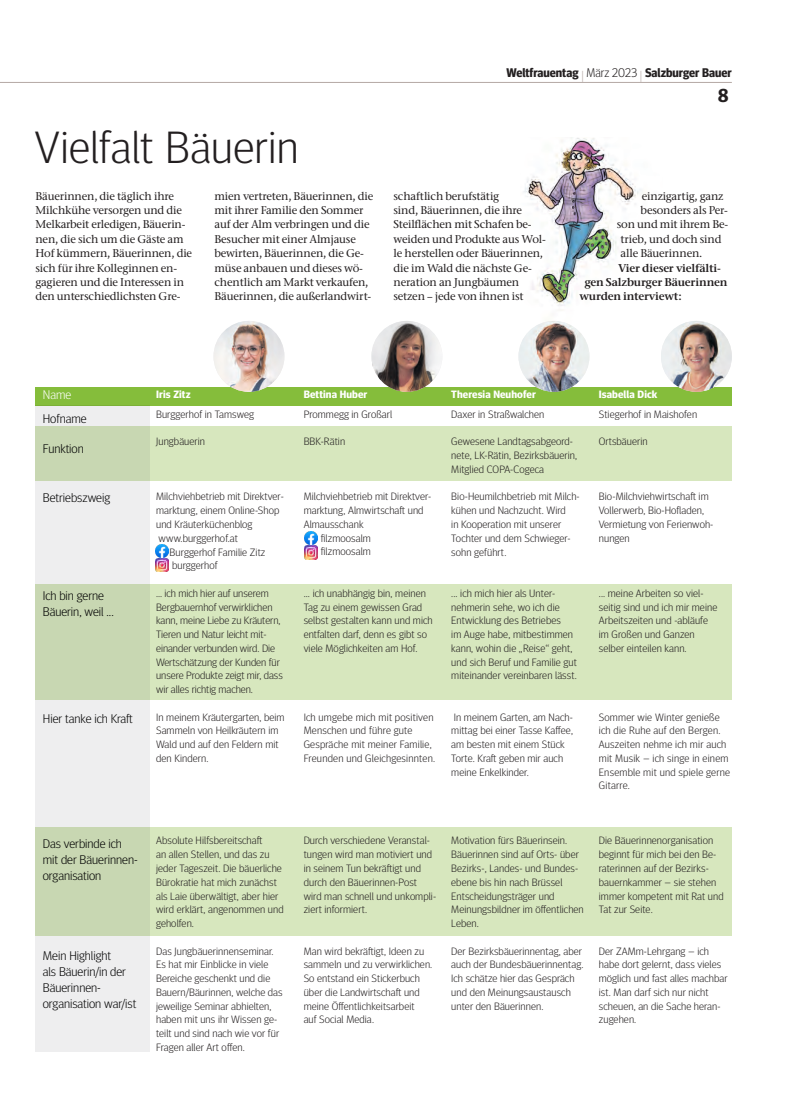
<style>
.page{position:relative;width:801px;height:1117px;background:#fff}
.page>*{position:absolute;margin:0;border:0;box-sizing:border-box;transform-origin:0 0}
.t1{font:300 45px "Meta Head OT";letter-spacing:.005em;color:#231f20;scale:1.05 1}
.t2{font:700 18.75px "Meta Head OT";color:#231f20}
.t3{font:300 12.5px/16.2px "Meta Head OT";color:#000001;scale:1.05 1}
.t4{font:700 12.5px "Meta Head OT";color:#231f20}
.t5{font:300 12.5px "Meta Head OT";color:#fff;scale:1.05 1}
.t6{font:500 11.25px/14.4px "Stone Serif ITC Pro";letter-spacing:-.02em;color:#231f20}
.t7{font:600 11.25px "Stone Serif ITC Pro";letter-spacing:-.02em;color:#231f20}
.t8{font:300 10.62px/13.8px "Meta Head OT";letter-spacing:.01em;color:#231f20;scale:1.05 1}
.t9{font:700 10.62px "Meta Head OT";letter-spacing:.01em;color:#fff;scale:1.05 1}
.s1{font-weight:300;color:#b5a9a5}
.s2{font-weight:300}
</style>
<div class="page">
<hr style="left:0;top:82px;width:732px;height:1px;background:#b5a9a5">
<div style="left:35px;top:827px;width:697px;height:108px;background:#d7e7be"></div>
<div style="left:35px;top:584px;width:697px;height:115px;background:#d7e7be"></div>
<div style="left:35px;top:426px;width:697px;height:54px;background:#d7e7be"></div>
<div style="left:35px;top:386px;width:697px;height:19px;background:#85bd3b"></div>
<img style="left:523px;top:138px;width:118px;height:190px">
<img style="left:213px;top:321px;width:71px;height:71px;border-radius:35px">
<img style="left:371px;top:321px;width:71px;height:71px;border-radius:35px">
<img style="left:518px;top:321px;width:71px;height:71px;border-radius:35px">
<img style="left:661px;top:321px;width:71px;height:71px;border-radius:35px">
<img style="left:304px;top:531px;width:14px;height:28px">
<svg style="left:156px;top:544px;width:13px;height:27px"></svg>
<svg style="left:35px;top:405px;width:115px;height:646px;fill:#eeeeef"></svg>
<p class="t4" style="left:506px;top:66px;width:227px">Weltfrauentag <span class="s1">|</span> <span class="s2">März 2023</span> <span class="s1">|</span> Salzburger Bauer</p>
<h1 class="t1" style="left:35px;top:122px;width:252px">Vielfalt Bäuerin</h1>
<h2 class="t2" style="left:718px;top:85px;width:12px">8</h2>
<p class="t6" style="left:35px;top:188px;width:158px">Bäuerinnen, die täglich ihre<br>Milchkühe versorgen und die<br>Melkarbeit erledigen, Bäuerin&shy;nen, die sich um die Gäste am<br>Hof kümmern, Bäuerinnen, die sich für ihre Kolleginnen en&shy;gagieren und die Interessen in den unterschiedlichsten Gre-</p>
<p class="t6" style="left:214px;top:188px;width:160px">mien vertreten, Bäuerinnen, die mit ihrer Familie den Sommer auf der Alm verbringen und die<br>Besucher mit einer Almjause bewirten, Bäuerinnen, die Ge&shy;müse anbauen und dieses wö&shy;chentlich am Markt verkaufen,<br>Bäuerinnen, die außerlandwirt-</p>
<p class="t6" style="left:393px;top:188px;width:154px">schaftlich berufstätig<br>sind, Bäuerinnen, die ihre<br>Steilflächen mit Schafen be&shy;weiden und Produkte aus Wol&shy;le herstellen oder Bäuerinnen, die im Wald die nächste Ge&shy;neration an Jungbäumen setzen – jede von ihnen ist</p>
<p class="t6" style="left:642px;top:188px;width:83px">einzigartig, ganz</p>
<p class="t6" style="left:640px;top:203px;width:89px">besonders als Per-</p>
<p class="t6" style="left:617px;top:217px;width:113px">son und mit ihrem Be-</p>
<p class="t6" style="left:620px;top:232px;width:102px">trieb, und doch sind</p>
<p class="t6" style="left:620px;top:246px;width:83px">alle Bäuerinnen.</p>
<p class="t7" style="left:618px;top:260px;width:104px">Vier dieser vielfälti-</p>
<p class="t7" style="left:584px;top:275px;width:145px">gen Salzburger Bäuerinnen</p>
<p class="t7" style="left:579px;top:289px;width:104px">wurden interviewt:</p>
<p class="t5" style="left:43px;top:387px;width:29px">Name</p>
<p class="t3" style="left:43px;top:410px;width:43px">Hofname</p>
<p class="t3" style="left:43px;top:440px;width:40px">Funktion</p>
<p class="t3" style="left:43px;top:489px;width:66px">Betriebszweig</p>
<p class="t3" style="left:43px;top:587px;width:69px">Ich bin gerne<br>Bäuerin, weil ...</p>
<p class="t3" style="left:43px;top:710px;width:87px">Hier tanke ich Kraft</p>
<p class="t9" style="left:156px;top:388px;width:34px">Iris Zitz</p>
<p class="t8" style="left:156px;top:407px;width:95px">Burggerhof in Tamsweg</p>
<p class="t8" style="left:156px;top:434px;width:48px">Jungbäuerin</p>
<p class="t8" style="left:156px;top:489px;width:123px">Milchviehbetrieb mit Direktver-</p>
<p class="t8" style="left:156px;top:503px;width:119px">marktung, einem Online-Shop</p>
<p class="t8" style="left:156px;top:517px;width:93px">und Kräuterküchenblog</p>
<p class="t8" style="left:159px;top:531px;width:77px">www.burggerhof.at</p>
<p class="t8" style="left:170px;top:544px;width:93px">Burggerhof Familie Zitz</p>
<p class="t8" style="left:172px;top:558px;width:45px">burggerhof</p>
<p class="t8" style="left:156px;top:586px;width:122px">... ich mich hier auf unserem<br>Bergbauernhof verwirklichen kann, meine Liebe zu Kräutern,<br>Tieren und Natur leicht mit&shy;einander verbunden wird. Die<br>Wertschätzung der Kunden für unsere Produkte zeigt mir, dass wir alles richtig machen.</p>
<p class="t8" style="left:156px;top:709px;width:124px">In meinem Kräutergarten, beim<br>Sammeln von Heilkräutern im<br>Wald und auf den Feldern mit den Kindern.</p>
<p class="t9" style="left:304px;top:388px;width:62px">Bettina Huber</p>
<p class="t8" style="left:304px;top:407px;width:86px">Prommegg in Großarl</p>
<p class="t8" style="left:304px;top:434px;width:41px">BBK-Rätin</p>
<p class="t8" style="left:304px;top:489px;width:123px">Milchviehbetrieb mit Direktver-</p>
<p class="t8" style="left:304px;top:503px;width:116px">marktung, Almwirtschaft und</p>
<p class="t8" style="left:304px;top:517px;width:59px">Almausschank</p>
<p class="t8" style="left:321px;top:531px;width:49px">filzmoosalm</p>
<p class="t8" style="left:321px;top:544px;width:49px">filzmoosalm</p>
<p class="t8" style="left:304px;top:586px;width:124px">... ich unabhängig bin, meinen<br>Tag zu einem gewissen Grad selbst gestalten kann und mich entfalten darf, denn es gibt so viele Möglichkeiten am Hof.</p>
<p class="t8" style="left:304px;top:709px;width:127px">Ich umgebe mich mit positiven<br>Menschen und führe gute<br>Gespräche mit meiner Familie,<br>Freunden und Gleichgesinnten.</p>
<p class="t9" style="left:451px;top:388px;width:82px">Theresia Neuhofer</p>
<p class="t8" style="left:451px;top:407px;width:90px">Daxer in Straßwalchen</p>
<p class="t8" style="left:451px;top:434px;width:121px">Gewesene Landtagsabgeord&shy;nete, LK-Rätin, Bezirksbäuerin,<br>Mitglied COPA-Cogeca</p>
<p class="t8" style="left:451px;top:489px;width:124px">Bio-Heumilchbetrieb mit Milch&shy;kühen und Nachzucht. Wird<br>in Kooperation mit unserer<br>Tochter und dem Schwieger&shy;sohn geführt.</p>
<p class="t8" style="left:451px;top:586px;width:121px">... ich mich hier als Unter&shy;nehmerin sehe, wo ich die<br>Entwicklung des Betriebes<br>im Auge habe, mitbestimmen kann, wohin die „Reise“ geht, und sich Beruf und Familie gut miteinander vereinbaren lässt.</p>
<p class="t8" style="left:451px;top:709px;width:117px">In meinem Garten, am Nach&shy;mittag bei einer Tasse Kaffee, am besten mit einem Stück<br>Torte. Kraft geben mir auch meine Enkelkinder.</p>
<p class="t9" style="left:599px;top:388px;width:57px">Isabella Dick</p>
<p class="t8" style="left:599px;top:407px;width:95px">Stiegerhof in Maishofen</p>
<p class="t8" style="left:599px;top:434px;width:48px">Ortsbäuerin</p>
<p class="t8" style="left:599px;top:489px;width:111px">Bio-Milchviehwirtschaft im<br>Vollerwerb, Bio-Hofladen,<br>Vermietung von Ferienwoh&shy;nungen</p>
<p class="t8" style="left:599px;top:586px;width:114px">... meine Arbeiten so viel&shy;seitig sind und ich mir meine<br>Arbeitszeiten und -abläufe im Großen und Ganzen selber einteilen kann.</p>
<p class="t8" style="left:599px;top:709px;width:126px">Sommer wie Winter genieße ich die Ruhe auf den Bergen.<br>Auszeiten nehme ich mir auch mit Musik – ich singe in einem<br>Ensemble mit und spiele gerne<br>Gitarre.</p>
<p class="t3" style="left:43px;top:834px;width:92px">Das verbinde ich mit der Bäuerinnen&shy;organisation</p>
<p class="t3" style="left:43px;top:946px;width:90px">Mein Highlight<br>als Bäuerin/in der<br>Bäuerinnen&shy;organisation war/ist</p>
<p class="t8" style="left:156px;top:833px;width:123px">Absolute Hilfsbereitschaft<br>an allen Stellen, und das zu jeder Tageszeit. Die bäuerliche<br>Bürokratie hat mich zunächst als Laie überwältigt, aber hier wird erklärt, angenommen und geholfen.</p>
<p class="t8" style="left:156px;top:943px;width:122px">Das Jungbäuerinnenseminar.<br>Es hat mir Einblicke in viele<br>Bereiche geschenkt und die<br>Bauern/Bäurinnen, welche das jeweilige Seminar abhielten, haben mit uns ihr Wissen ge&shy;teilt und sind nach wie vor für<br>Fragen aller Art offen.</p>
<p class="t8" style="left:304px;top:833px;width:128px">Durch verschiedene Veranstal&shy;tungen wird man motiviert und in seinem Tun bekräftigt und durch den Bäuerinnen-Post wird man schnell und unkompli&shy;ziert informiert.</p>
<p class="t8" style="left:304px;top:943px;width:124px">Man wird bekräftigt, Ideen zu sammeln und zu verwirklichen.<br>So entstand ein Stickerbuch über die Landwirtschaft und meine Öffentlichkeitsarbeit<br>auf Social Media.</p>
<p class="t8" style="left:451px;top:833px;width:128px">Motivation fürs Bäuerinsein.<br>Bäuerinnen sind auf Orts- über<br>Bezirks-, Landes- und Bundes&shy;ebene bis hin nach Brüssel<br>Entscheidungsträger und<br>Meinungsbildner im öffentlichen<br>Leben.</p>
<p class="t8" style="left:451px;top:943px;width:128px">Der Bezirksbäuerinnentag, aber auch der Bundesbäuerinnentag.<br>Ich schätze hier das Gespräch und den Meinungsaustausch unter den Bäuerinnen.</p>
<p class="t8" style="left:599px;top:833px;width:120px">Die Bäuerinnenorganisation beginnt für mich bei den Be&shy;raterinnen auf der Bezirks&shy;bauernkammer – sie stehen immer kompetent mit Rat und<br>Tat zur Seite.</p>
<p class="t8" style="left:599px;top:943px;width:124px">Der ZAMm-Lehrgang – ich habe dort gelernt, dass vieles möglich und fast alles machbar ist. Man darf sich nur nicht scheuen, an die Sache heran&shy;zugehen.</p>
</div>
